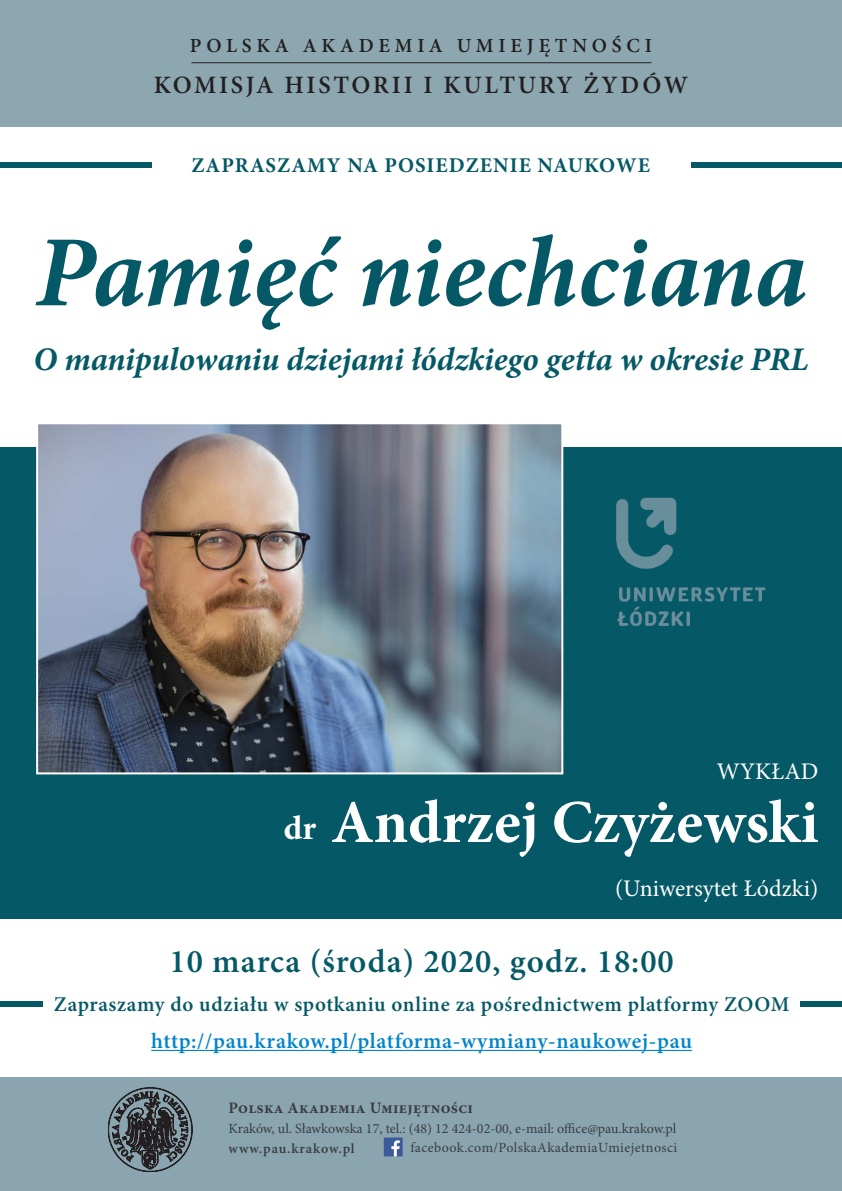
<style>
.page{position:relative;width:842px;height:1191px;background:#fff}
.page>*{position:absolute;margin:0;border:0;box-sizing:border-box;transform-origin:0 0}
.t1{font:italic 700 101px "Minion Pro";letter-spacing:-.005em;color:#055865}
.t2{font:700 61px "Minion Pro";color:#fff}
.t3{font:italic 700 33px "Minion Pro";color:#055865}
.t4{font:600 33px "Minion Pro";letter-spacing:.03em;color:#055865}
.t5{font:600 25px "Minion Pro";letter-spacing:.11em;color:#231f20}
.t6{font:23.8px "Minion Pro";color:#fff}
.t7{font:600 22px "Minion Pro";letter-spacing:.025em;color:#0084ca}
.t8{font:600 21px "Minion Pro";letter-spacing:.03em;color:#055865}
.t9{font:700 21px "Minion Pro";letter-spacing:.05em;color:#055865}
.t10{font:600 20px "Minion Pro";letter-spacing:.24em;color:#231f20}
.t11{font:700 16px "Minion Pro";letter-spacing:.02em;color:#393d41}
.t12{font:14px "Minion Pro";letter-spacing:.005em;color:#393d41}
.t13{font:14px "Minion Pro";letter-spacing:.03em;color:#393d41}
.t14{font:600 14px "Minion Pro";letter-spacing:.065em;color:#393d41}
.s1{font-size:34px}
</style>
<div class="page">
<hr style="left:151px;top:1049px;width:541px;height:2px;background:#0084ca">
<div style="left:0;top:447px;width:842px;height:471px;background:#055865"></div>
<div style="left:0;top:0;width:842px;height:127px;background:#8da7b1"></div>
<div style="left:0;top:1077px;width:842px;height:114px;background:#8ba5b0"></div>
<hr style="left:191px;top:62px;width:460px;height:1px;background:#231f20">
<div style="left:0;top:162px;width:151px;height:5px;background:#055865"></div>
<div style="left:0;top:1001px;width:43px;height:6px;background:#055865"></div>
<div style="left:801px;top:1001px;width:41px;height:6px;background:#055865"></div>
<div style="left:691px;top:162px;width:151px;height:5px;background:#055865"></div>
<svg style="left:108px;top:1087px;width:84px;height:84px"></svg>
<div style="left:384px;top:1137px;width:19px;height:19px;background:#3c5a99"></div>
<svg style="left:391px;top:1140px;width:9px;height:16px"></svg>
<img style="left:39px;top:425px;width:521px;height:346px">
<div style="left:36px;top:422px;width:527px;height:352px;border:2px solid #fff"></div>
<img style="left:616px;top:497px;width:150px;height:129px">
<h3 class="t10" style="left:190px;top:32px;width:464px">POLSKA AKADEMIA UMIEJĘTNOŚCI</h3>
<h3 class="t5" style="left:154px;top:67px;width:536px">KOMISJA HISTORII I KULTURY ŻYDÓW</h3>
<h3 class="t9" style="left:191px;top:151px;width:460px">ZAPRASZAMY NA POSIEDZENIE NAUKOWE</h3>
<h1 class="t1" style="left:35px;top:201px;width:773px">Pamięć niechciana</h1>
<h3 class="t3" style="left:33px;top:336px;width:777px">O manipulowaniu dziejami łódzkiego getta w okresie PRL</h3>
<h3 class="t6" style="left:717px;top:755px;width:103px">WYKŁAD</h3>
<h2 class="t2" style="left:284px;top:779px;width:536px"><span class="s1">dr</span> Andrzej Czyżewski</h2>
<h3 class="t6" style="left:615px;top:872px;width:205px">(Uniwersytet Łódzki)</h3>
<h3 class="t4" style="left:169px;top:938px;width:506px">10 marca (środa) 2020, godz. 18:00</h3>
<h3 class="t8" style="left:54px;top:989px;width:737px">Zapraszamy do udziału w spotkaniu online za pośrednictwem platformy ZOOM</h3>
<h3 class="t7" style="left:151px;top:1026px;width:542px">http://pau.krakow.pl/platforma-wymiany-naukowej-pau</h3>
<p class="t11" style="left:228px;top:1096px;width:246px">Polska Akademia Umiejętności</p>
<p class="t12" style="left:228px;top:1118px;width:449px">Kraków, ul. Sławkowska 17, tel.: (48) 12 424-02-00, e-mail: office@pau.krakow.pl</p>
<p class="t14" style="left:228px;top:1138px;width:128px">www.pau.krakow.pl</p>
<p class="t13" style="left:410px;top:1138px;width:268px">facebook.com/PolskaAkademiaUmiejetnosci</p>
</div>
